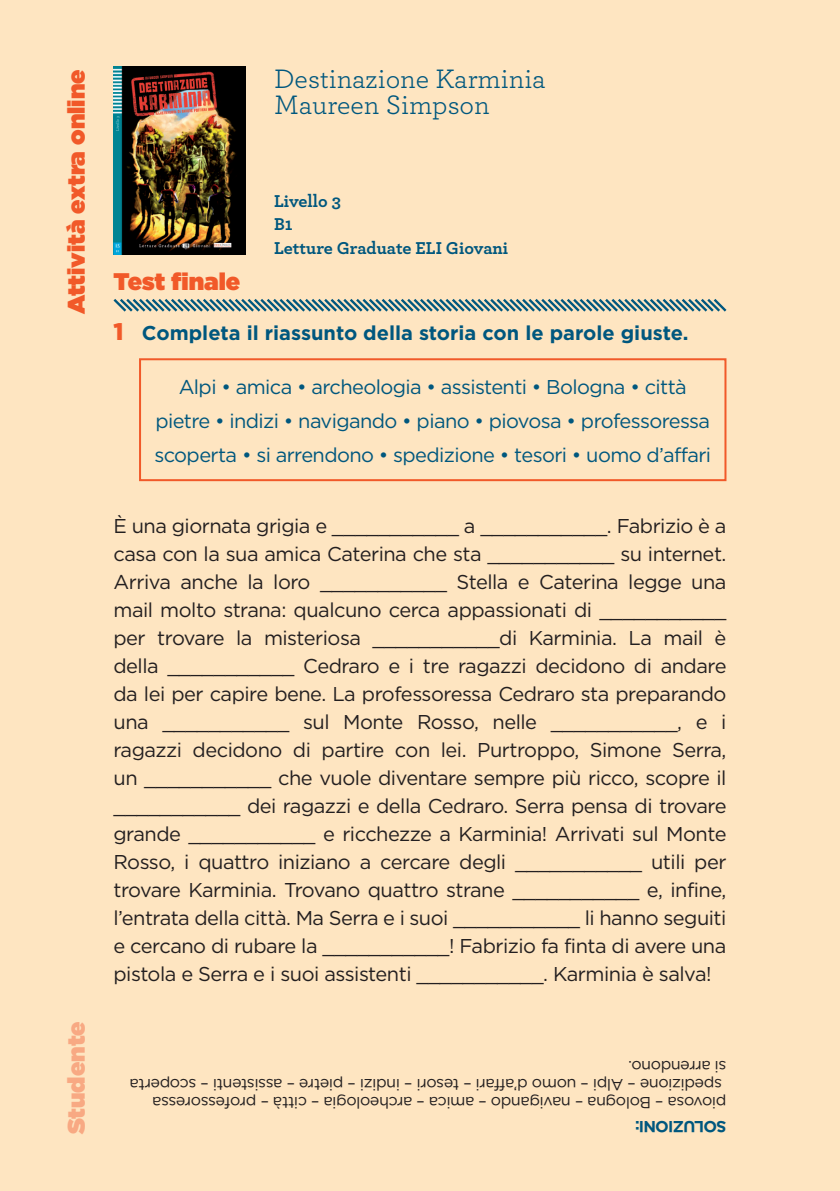
<style>
.page{position:relative;width:840px;height:1191px;background:#fff}
.page>*{position:absolute;margin:0;border:0;box-sizing:border-box;transform-origin:0 0}
.t1{font:28px/25.6px "Archer";color:#00577e}
.t2{font:900 24px "Gotham HTF";color:#f15929}
.t3{font:900 24px "Gotham HTF";color:#f8a983}
.t4{font:20px/28px "Gotham HTF";letter-spacing:-.025em;color:#231f20;text-align:justify}
.t5{font:20px/34px "Gotham HTF";letter-spacing:-.03em;color:#00577e;text-align:center}
.t6{font:700 20px "Gotham HTF";color:#00577e}
.t7{font:700 18px/23.6px "Archer";color:#00577e}
.t8{font:16px/18px "Gotham HTF";letter-spacing:-.025em;color:#231f20}
.t9{font:700 16px "Gotham HTF";letter-spacing:-.05em;color:#00577e}
.s1{font-weight:900;font-size:24px;color:#f15929}
</style>
<div class="page">
<div style="left:0;top:0;width:839px;height:1191px;background:#fee5c1"></div>
<svg style="left:113px;top:299px;width:614px;height:13px"></svg>
<div style="left:139px;top:358px;width:587px;height:123px;border:2px solid #f15929"></div>
<img style="left:113px;top:67px;width:132px;height:187px">
<p class="t2" style="left:63px;top:314px;width:246px;rotate:-90deg">Attività extra online</p>
<p class="t3" style="left:63px;top:1134px;width:114px;rotate:-90deg">Studente</p>
<h1 class="t1" style="left:274px;top:65px;width:273px">Destinazione Karminia<br>Maureen Simpson</h1>
<p class="t2" style="left:113px;top:268px;width:128px">Test finale</p>
<p class="t7" style="left:274px;top:188px;width:236px">Livello 3<br>B1<br>Letture Graduate ELI Giovani</p>
<p class="t6" style="left:113px;top:322px;width:576px"><span class="s1">1</span> Completa il riassunto della storia con le parole giuste.</p>
<p class="t5" style="left:154px;top:370px;width:558px">Alpi • amica • archeologia • assistenti • Bologna • città pietre • indizi • navigando • piano • piovosa • professoressa scoperta • si arrendono • spedizione • tesori • uomo d’affari</p>
<p class="t4" style="left:113px;top:512px;width:614px">È una giornata grigia e ___________ a ___________. Fabrizio è a casa con la sua amica Caterina che sta ___________ su internet.<br>Arriva anche la loro ___________ Stella e Caterina legge una mail molto strana: qualcuno cerca appassionati di ___________ per trovare la misteriosa ___________di Karminia. La mail è della ___________ Cedraro e i tre ragazzi decidono di andare da lei per capire bene. La professoressa Cedraro sta preparando una ___________ sul Monte Rosso, nelle ___________, e i ragazzi decidono di partire con lei. Purtroppo, Simone Serra, un ___________ che vuole diventare sempre più ricco, scopre il ___________ dei ragazzi e della Cedraro. Serra pensa di trovare grande ___________ e ricchezze a Karminia! Arrivati sul Monte Rosso, i quattro iniziano a cercare degli ___________ utili per trovare Karminia. Trovano quattro strane ___________ e, infine, l’entrata della città. Ma Serra e i suoi ___________ li hanno seguiti e cercano di rubare la ___________! Fabrizio fa finta di avere una pistola e Serra e i suoi assistenti ___________. Karminia è salva!</p>
<p class="t8" style="left:726px;top:1112px;width:598px;rotate:-180deg">piovosa – Bologna – navigando – amica – archeologia – città – professoressa spedizione – Alpi – uomo d’affari – tesori – indizi – pietre – assistenti – scoperta si arrendono.</p>
<p class="t9" style="left:726px;top:1135px;width:93px;rotate:-180deg">SOLUZIONI:</p>
</div>
